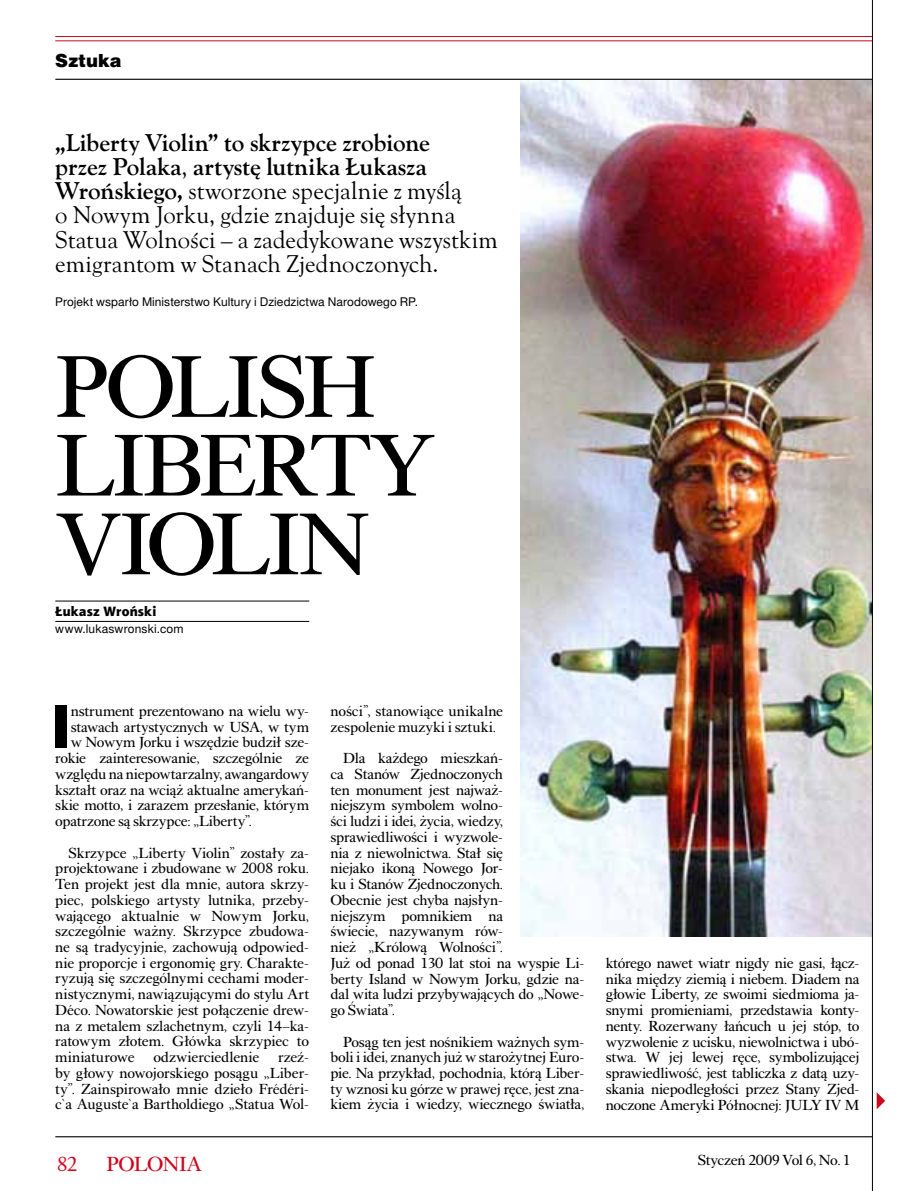
<style>
.page{position:relative;width:915px;height:1191px;background:#fff}
.page>*{position:absolute;margin:0;border:0;box-sizing:border-box;transform-origin:0 0}
.t1{font:90px/78.6px "Alpha Book EFN";letter-spacing:-.045em;color:#000;scale:1.05 1}
.t2{font:58.65px "Switzer EFN Heavy";color:#000;scale:1.05 1}
.t3{font:21px/24px "Goldy Olds EFN";color:#000}
.t4{font:21px "Alpha Book EFN";letter-spacing:-.035em;color:#cd071e;scale:1.05 1}
.t5{font:21px "Alpha Book EFN";letter-spacing:-.035em;color:#cd071e}
.t6{font:18px "Switzer EFN Black";letter-spacing:.01em;color:#000}
.t7{font:15px/15.8px "Alpha Book EFN";letter-spacing:-.02em;color:#000;text-align:justify;scale:1.05 1}
.t8{font:13.5px "Aerton EFN Black";letter-spacing:.02em;color:#000}
.t9{font:12px "Switzer EFN";letter-spacing:.005em;color:#000}
.s1{font-weight:700}
</style>
<div class="page">
<svg style="left:876px;top:1092px;width:8px;height:17px"></svg>
<hr style="left:55px;top:601px;width:254px;height:1px;background:#000">
<hr style="left:55px;top:621px;width:254px;height:1px;background:#000">
<img style="left:520px;top:81px;width:351px;height:855px">
<hr style="left:55px;top:1136px;width:817px;height:1px;background:#000">
<hr style="left:55px;top:79px;width:817px;height:1px;background:#000">
<hr style="left:55px;top:36px;width:817px;height:1px;background:#cd071e">
<hr style="left:55px;top:41px;width:817px;height:1px;background:#cd071e">
<hr style="left:871px;top:0;width:1px;height:1191px;background:#000">
<p class="t6" style="left:55px;top:50px;width:68px">Sztuka</p>
<p class="t3" style="left:55px;top:130px;width:444px"><span class="s1">„Liberty Violin” to skrzypce zrobione<br>przez Polaka</span>, <span class="s1">artystę lutnika Łukasza Wrońskiego,</span> stworzone specjalnie z myślą<br>o Nowym Jorku, gdzie znajduje się słynna Statua Wolności – a zadedykowane wszystkim emigrantom w Stanach Zjednoczonych.</p>
<p class="t9" style="left:55px;top:295px;width:364px">Projekt wsparło Ministerstwo Kultury i Dziedzictwa Narodowego RP.</p>
<h1 class="t1" style="left:55px;top:349px;width:362px">POLISH<br>LIBERTY<br>VIOLIN</h1>
<p class="t8" style="left:55px;top:603px;width:102px">Łukasz Wroński</p>
<p class="t9" style="left:55px;top:622px;width:130px">www.lukaswronski.com</p>
<h2 class="t2" style="left:50px;top:692px;width:22px">I</h2>
<p class="t7" style="left:71px;top:703px;width:228px">nstrument prezentowano na wielu wy-</p>
<p class="t7" style="left:71px;top:719px;width:228px">stawach artystycznych w USA, w tym</p>
<p class="t7" style="left:71px;top:734px;width:228px">w Nowym Jorku i wszędzie budził sze-</p>
<p class="t7" style="left:55px;top:750px;width:243px">rokie zainteresowanie, szczególnie ze</p>
<p class="t7" style="left:55px;top:766px;width:243px">względu na niepowtarzalny, awangardowy</p>
<p class="t7" style="left:55px;top:782px;width:243px">kształt oraz na wciąż aktualne amerykań-</p>
<p class="t7" style="left:55px;top:797px;width:243px">skie motto, i zarazem przesłanie, którym</p>
<p class="t7" style="left:55px;top:813px;width:189px">opatrzone są skrzypce: „Liberty”.</p>
<p class="t7" style="left:55px;top:845px;width:243px;text-indent:13px">Skrzypce „Liberty Violin” zostały za&shy;projektowane i zbudowane w 2008 roku.<br>Ten projekt jest dla mnie, autora skrzy&shy;piec, polskiego artysty lutnika, przeby&shy;wającego aktualnie w Nowym Jorku, szczególnie ważny. Skrzypce zbudowa&shy;ne są tradycyjnie, zachowują odpowied&shy;nie proporcje i ergonomię gry. Charakte&shy;ryzują się szczególnymi cechami moder&shy;nistycznymi, nawiązującymi do stylu Art Déco. Nowatorskie jest połączenie drew&shy;na z metalem szlachetnym, czyli 14–ka&shy;ratowym złotem. Główka skrzypiec to miniaturowe odzwierciedlenie rzeź&shy;by głowy nowojorskiego posągu „Liber&shy;ty”. Zainspirowało mnie dzieło Frédéri&shy;c`a Auguste`a Bartholdiego „Statua Wol-</p>
<p class="t7" style="left:330px;top:703px;width:166px">ności”, stanowiące unikalne zespolenie muzyki i sztuki.</p>
<p class="t7" style="left:330px;top:750px;width:243px;text-align:left;text-indent:13px">Dla każdego mieszkań-<br>ca Stanów Zjednoczonych<br>ten monument jest najważ-<br>niejszym symbolem wolno-<br>ści ludzi i idei, życia, wiedzy, sprawiedliwości i wyzwole-<br>nia z niewolnictwa. Stał się<br>niejako ikoną Nowego Jor-<br>ku i Stanów Zjednoczonych.<br>Obecnie jest chyba najsłyn-<br>niejszym pomnikiem na<br>świecie, nazywanym rów-<br>nież „Królową Wolności”.<br>Już od ponad 130 lat stoi na wyspie Li&shy;berty Island w Nowym Jorku, gdzie na&shy;dal wita ludzi przybywających do „Nowe&shy;go Świata”.</p>
<p class="t7" style="left:330px;top:1034px;width:243px;text-indent:13px">Posąg ten jest nośnikiem ważnych sym&shy;boli i idei, znanych już w starożytnej Euro&shy;pie. Na przykład, pochodnia, którą Liber&shy;ty wznosi ku górze w prawej ręce, jest zna&shy;kiem życia i wiedzy, wiecznego światła,</p>
<p class="t7" style="left:605px;top:955px;width:243px">którego nawet wiatr nigdy nie gasi, łącz&shy;nika między ziemią i niebem. Diadem na głowie Liberty, ze swoimi siedmioma ja&shy;snymi promieniami, przedstawia konty&shy;nenty. Rozerwany łańcuch u jej stóp, to wyzwolenie z ucisku, niewolnictwa i ubó&shy;stwa. W jej lewej ręce, symbolizującej sprawiedliwość, jest tabliczka z datą uzy&shy;skania niepodległości przez Stany Zjed&shy;noczone Ameryki Północnej: JULY IV M</p>
<h3 class="t5" style="left:57px;top:1151px;width:22px">82</h3>
<h3 class="t4" style="left:106px;top:1151px;width:93px">POLONIA</h3>
<p class="t7" style="left:697px;top:1152px;width:148px">Styczeń 2009 Vol 6, No. 1</p>
</div>
